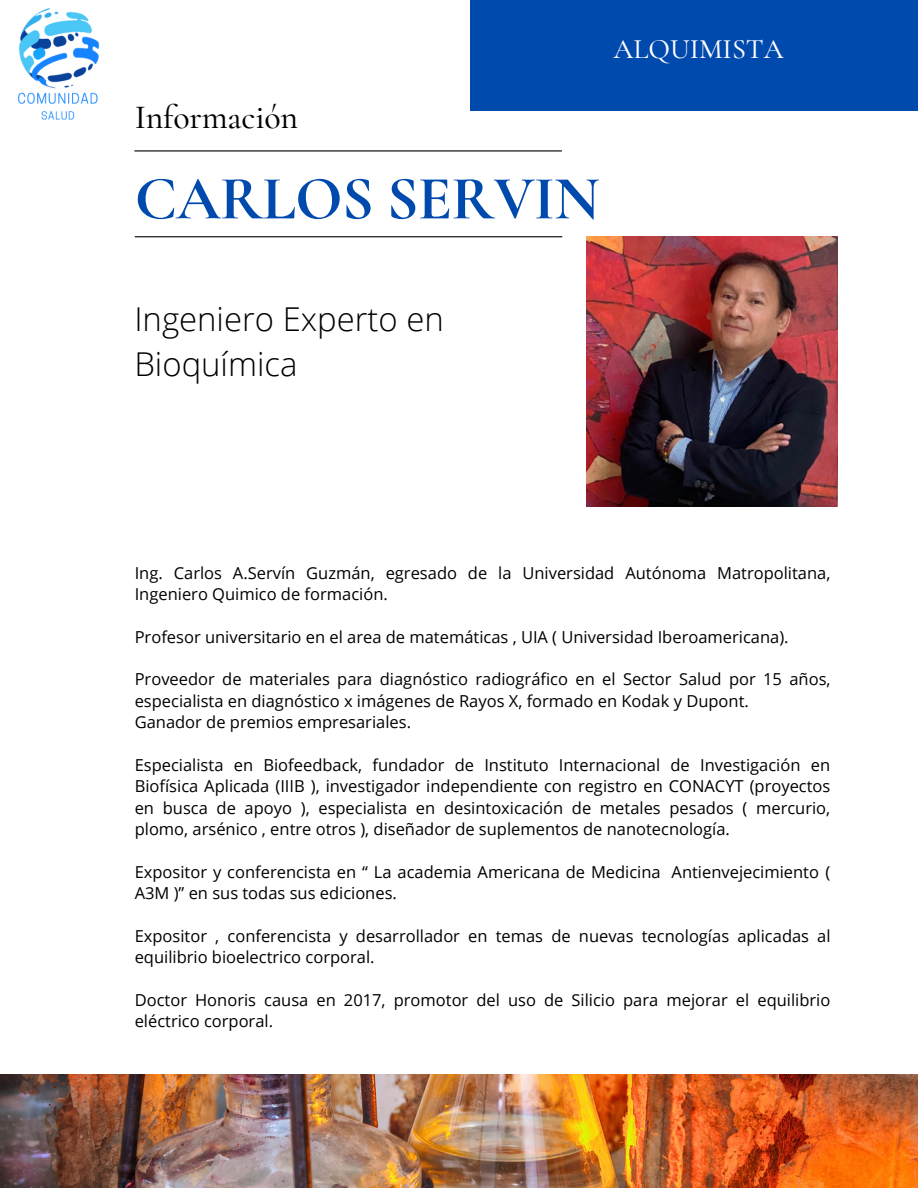
<style>
.page{position:relative;width:918px;height:1188px;background:#fff}
.page>*{position:absolute;margin:0;border:0;box-sizing:border-box;transform-origin:0 0}
.t1{font:700 62.1px "Cormorant Garamond";letter-spacing:-.015em;color:#004aad}
.t2{font:500 33.9px "Cormorant Garamond";letter-spacing:-.005em;color:#000}
.t3{font:300 32.85px/45px "Open Sans";color:#000}
.t4{font:500 28.2px "Cormorant Garamond";color:#fff}
.t5{font:16.5px/21.3px "Open Sans";color:#000}
</style>
<div class="page">
<hr style="left:134px;top:150px;width:428px;height:1px;background:#000">
<hr style="left:135px;top:236px;width:427px;height:1px;background:#000">
<div style="left:470px;top:0;width:448px;height:111px;background:#004aad"></div>
<img style="left:586px;top:236px;width:251px;height:270px">
<img style="left:18px;top:8px;width:135px;height:144px">
<img style="left:0;top:1074px;width:918px;height:114px">
<h2 class="t2" style="left:135px;top:97px;width:165px">Información</h2>
<h3 class="t4" style="left:614px;top:32px;width:172px">ALQUIMISTA</h3>
<h1 class="t1" style="left:135px;top:161px;width:466px">CARLOS SERVIN</h1>
<h3 class="t3" style="left:134px;top:296px;width:311px">Ingeniero Experto en<br>Bioquímica</h3>
<p class="t5" style="left:135px;top:562px;width:697px">Ing. Carlos A.Servín Guzmán, egresado de la Universidad Autónoma Matropolitana,<br>Ingeniero Quimico de formación.</p>
<p class="t5" style="left:135px;top:626px;width:655px">Profesor universitario en el area de matemáticas , UIA ( Universidad Iberoamericana).</p>
<p class="t5" style="left:135px;top:668px;width:697px">Proveedor de materiales para diagnóstico radiográfico en el Sector Salud por 15 años, especialista en diagnóstico x imágenes de Rayos X, formado en Kodak y Dupont.<br>Ganador de premios empresariales.</p>
<p class="t5" style="left:135px;top:754px;width:697px;text-align:justify">Especialista en Biofeedback, fundador de Instituto Internacional de Investigación en Biofísica Aplicada (IIIB ), investigador independiente con registro en CONACYT (proyectos en busca de apoyo ), especialista en desintoxicación de metales pesados ( mercurio, plomo, arsénico , entre otros ), diseñador de suplementos de nanotecnología.</p>
<p class="t5" style="left:135px;top:861px;width:697px">Expositor y conferencista en “ La academia Americana de Medicina Antienvejecimiento (<br>A3M )” en sus todas sus ediciones.</p>
<p class="t5" style="left:135px;top:925px;width:697px">Expositor , conferencista y desarrollador en temas de nuevas tecnologías aplicadas al equilibrio bioelectrico corporal.</p>
<p class="t5" style="left:135px;top:989px;width:697px">Doctor Honoris causa en 2017, promotor del uso de Silicio para mejorar el equilibrio eléctrico corporal.</p>
</div>
